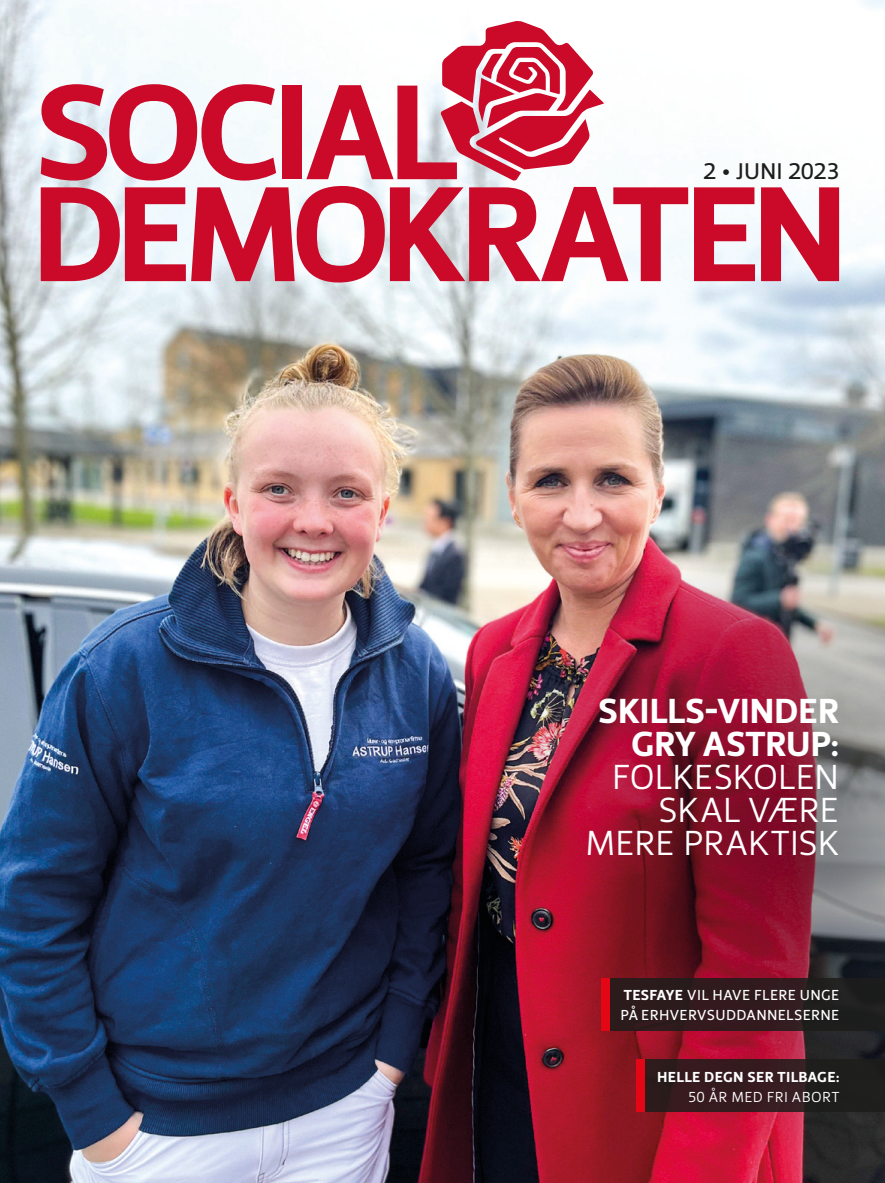
<style>
.page{position:relative;width:885px;height:1183px;background:#fff}
.page>*{position:absolute;margin:0;border:0;box-sizing:border-box;transform-origin:0 0}
.Rubrik_ny{font:36px/33px "Priva Pro One";letter-spacing:-.015em;color:#fff;text-align:right}
.Rubrik_ny-2{font:36px/33px "Priva Pro Four";letter-spacing:-.01em;color:#fff;text-align:right}
.t1{font:23.55px "Priva Pro Two";letter-spacing:-.005em;color:#1d1d1b}
.t2{font:15px/19.5px "Priva Pro Two";letter-spacing:.02em;color:#fff}
.t3{font:15px "Priva Pro Four";letter-spacing:.02em;color:#fff}
.t4{font:15px "Priva Pro One";letter-spacing:.02em;color:#fff}
.s1{font-family:"Priva Pro Four"}
</style>
<div class="page">
<img style="left:0;top:0;width:884px;height:1182px">
<img style="left:497px;top:517px;width:387px;height:636px">
<svg style="left:694px;top:187px;width:61px;height:94px"></svg>
<svg style="left:761px;top:187px;width:78px;height:94px"></svg>
<svg style="left:41px;top:21px;width:647px;height:261px"></svg>
<div style="left:608px;top:978px;width:276px;height:52px;background:linear-gradient(to right,#331a1c,#211e1e)"></div>
<div style="left:601px;top:978px;width:8px;height:52px;background:#e30614"></div>
<svg style="left:645px;top:1058px;width:239px;height:52px;background:#2e1c1e"></svg>
<div style="left:636px;top:1058px;width:9px;height:52px;background:#e30614"></div>
<p class="t1" style="left:703px;top:156px;width:138px">2 • JUNI 2023</p>
<p class="Rubrik_ny-2" style="left:598px;top:694px;width:243px">SKILLS-VINDER<br>GRY ASTRUP:</p>
<p class="Rubrik_ny" style="left:611px;top:760px;width:229px">FOLKESKOLEN</p>
<p class="Rubrik_ny" style="left:585px;top:793px;width:256px">SKAL VÆRE<br>MERE PRAKTISK</p>
<p class="t2" style="left:620px;top:984px;width:221px"><span class="s1">TESFAYE</span> VIL HAVE FLERE UNGE<br>PÅ ERHVERVSUDDANNELSERNE</p>
<p class="t3" style="left:657px;top:1067px;width:184px">HELLE DEGN SER TILBAGE:</p>
<p class="t4" style="left:688px;top:1087px;width:153px">50 ÅR MED FRI ABORT</p>
</div>
